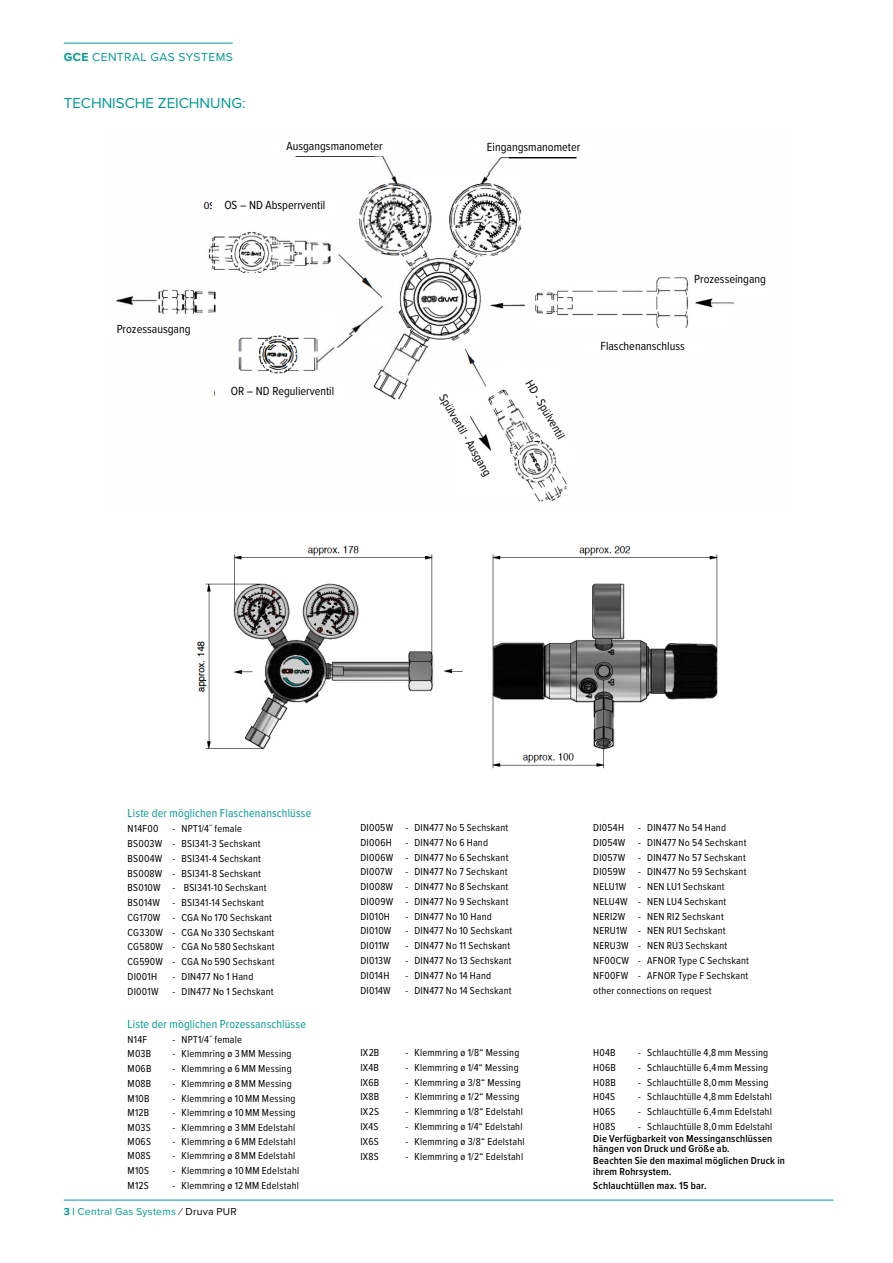
<style>
.page{position:relative;width:893px;height:1263px;background:#fff}
.page>*{position:absolute;margin:0;border:0;box-sizing:border-box;transform-origin:0 0}
.t1{font:15px "Proxima Nova";color:#009a93}
.t2{font:12.15px "Proxima Nova Cond";color:#000}
.t3{font:12px "Proxima Nova Cond";letter-spacing:.015em;color:#009a93}
.t4{font:12px "Proxima Nova";letter-spacing:.04em;color:#009a93}
.t5{font:10.5px/14.7px "Proxima Nova Cond";letter-spacing:.02em;color:#000}
.t6{font:600 10.5px/10.5px "Proxima Nova Cond";letter-spacing:.02em;color:#000}
.t7{font:10.5px "Proxima Nova";letter-spacing:.025em;color:#009a93}
.s1{font-weight:700}
.s2{color:#000}
</style>
<div class="page">
<img style="left:116px;top:156px;width:618px;height:346px">
<img style="left:197px;top:546px;width:521px;height:223px">
<hr style="left:64px;top:43px;width:169px;height:1px;background:#009a93">
<hr style="left:64px;top:1200px;width:769px;height:1px;background:#009a93">
<div style="left:215px;top:383px;width:135px;height:20px;background:#fff"></div>
<svg style="left:425px;top:351px;width:158px;height:144px"></svg>
<div style="left:213px;top:199px;width:124px;height:16px;background:#fff"></div>
<div style="left:471px;top:140px;width:125px;height:17px;background:#fff"></div>
<div style="left:580px;top:339px;width:125px;height:17px;background:#fff"></div>
<div style="left:690px;top:268px;width:80px;height:26px;background:#fff"></div>
<div style="left:103px;top:319px;width:101px;height:18px;background:#fff"></div>
<p class="t4" style="left:64px;top:48px;width:171px"><span class="s1">GCE</span> CENTRAL GAS SYSTEMS</p>
<h1 class="t1" style="left:64px;top:92px;width:183px">TECHNISCHE ZEICHNUNG:</h1>
<p class="t2" style="left:287px;top:137px;width:98px">Ausgangsmanometer</p>
<p class="t2" style="left:224px;top:196px;width:103px">OS – ND Absperrventil</p>
<p class="t2" style="left:487px;top:138px;width:95px">Eingangsmanometer</p>
<p class="t2" style="left:117px;top:320px;width:75px">Prozessausgang</p>
<p class="t2" style="left:231px;top:382px;width:105px">OR – ND Regulierventil</p>
<p class="t2" style="left:536px;top:376px;width:68px;rotate:60deg">HD - Spülventil</p>
<p class="t2" style="left:450px;top:391px;width:94px;rotate:60deg">Spülventil - Ausgang</p>
<p class="t2" style="left:694px;top:270px;width:73px">Prozesseingang</p>
<p class="t2" style="left:600px;top:337px;width:86px">Flaschenanschluss</p>
<p class="t3" style="left:128px;top:805px;width:185px">Liste der möglichen Flaschenanschlüsse</p>
<p class="t5" style="left:128px;top:821px;width:32px">N14F00</p>
<p class="t5" style="left:128px;top:821px;width:149px;text-indent:45px">- NPT1/4˝ female<br>BS003W - BSI341-3 Sechskant<br>BS004W - BSI341-4 Sechskant<br>BS008W - BSI341-8 Sechskant<br>BS010W - BSI341-10 Sechskant<br>BS014W - BSI341-14 Sechskant<br>CG170W - CGA No 170 Sechskant<br>CG330W - CGA No 330 Sechskant<br>CG580W - CGA No 580 Sechskant<br>CG590W - CGA No 590 Sechskant<br>DI001H</p>
<p class="t5" style="left:173px;top:969px;width:82px">- DIN477 No 1 Hand</p>
<p class="t5" style="left:128px;top:983px;width:33px">DI001W</p>
<p class="t5" style="left:173px;top:983px;width:103px">- DIN477 No 1 Sechskant</p>
<p class="t3" style="left:128px;top:1015px;width:180px">Liste der möglichen Prozessanschlüsse</p>
<p class="t5" style="left:128px;top:1031px;width:21px">N14F</p>
<p class="t5" style="left:173px;top:1031px;width:71px">- NPT1/4˝ female</p>
<p class="t5" style="left:128px;top:1046px;width:25px">M03B</p>
<p class="t5" style="left:173px;top:1046px;width:120px">- Klemmring ø 3 MM Messing</p>
<p class="t5" style="left:128px;top:1061px;width:25px">M06B</p>
<p class="t5" style="left:173px;top:1061px;width:121px">- Klemmring ø 6 MM Messing</p>
<p class="t5" style="left:128px;top:1075px;width:25px">M08B</p>
<p class="t5" style="left:173px;top:1075px;width:121px">- Klemmring ø 8 MM Messing</p>
<p class="t5" style="left:128px;top:1090px;width:24px">M10B</p>
<p class="t5" style="left:173px;top:1090px;width:124px">- Klemmring ø 10 MM Messing</p>
<p class="t5" style="left:128px;top:1105px;width:23px">M12B</p>
<p class="t5" style="left:173px;top:1105px;width:124px">- Klemmring ø 10 MM Messing</p>
<p class="t5" style="left:128px;top:1120px;width:25px">M03S</p>
<p class="t5" style="left:173px;top:1120px;width:124px">- Klemmring ø 3 MM Edelstahl</p>
<p class="t5" style="left:128px;top:1133px;width:25px">M06S</p>
<p class="t5" style="left:173px;top:1133px;width:124px">- Klemmring ø 6 MM Edelstahl</p>
<p class="t5" style="left:128px;top:1148px;width:25px">M08S</p>
<p class="t5" style="left:173px;top:1148px;width:124px">- Klemmring ø 8 MM Edelstahl</p>
<p class="t5" style="left:128px;top:1163px;width:23px">M10S</p>
<p class="t5" style="left:173px;top:1163px;width:128px">- Klemmring ø 10 MM Edelstahl</p>
<p class="t5" style="left:128px;top:1178px;width:23px">M12S</p>
<p class="t5" style="left:173px;top:1178px;width:128px">- Klemmring ø 12 MM Edelstahl</p>
<p class="t7" style="left:64px;top:1204px;width:175px"><span class="s1">3 |</span> Central Gas Systems <span class="s2">⁄ Druva PUR</span></p>
<p class="t5" style="left:360px;top:820px;width:150px">DI005W - DIN477 No 5 Sechskant<br>DI006H</p>
<p class="t5" style="left:360px;top:834px;width:150px;text-indent:45px">- DIN477 No 6 Hand<br>DI006W - DIN477 No 6 Sechskant<br>DI007W - DIN477 No 7 Sechskant<br>DI008W - DIN477 No 8 Sechskant<br>DI009W - DIN477 No 9 Sechskant<br>DI010H</p>
<p class="t5" style="left:405px;top:908px;width:88px">- DIN477 No 10 Hand</p>
<p class="t5" style="left:360px;top:923px;width:33px">DI010W</p>
<p class="t5" style="left:405px;top:923px;width:108px">- DIN477 No 10 Sechskant</p>
<p class="t5" style="left:360px;top:938px;width:31px">DI011W</p>
<p class="t5" style="left:405px;top:938px;width:106px">- DIN477 No 11 Sechskant</p>
<p class="t5" style="left:360px;top:953px;width:32px">DI013W</p>
<p class="t5" style="left:405px;top:953px;width:108px">- DIN477 No 13 Sechskant</p>
<p class="t5" style="left:360px;top:967px;width:31px">DI014H</p>
<p class="t5" style="left:405px;top:967px;width:87px">- DIN477 No 14 Hand</p>
<p class="t5" style="left:360px;top:982px;width:32px">DI014W</p>
<p class="t5" style="left:405px;top:982px;width:108px">- DIN477 No 14 Sechskant</p>
<p class="t5" style="left:360px;top:1045px;width:21px">IX2B</p>
<p class="t5" style="left:405px;top:1045px;width:116px">- Klemmring ø 1/8“ Messing</p>
<p class="t5" style="left:360px;top:1059px;width:20px">IX4B</p>
<p class="t5" style="left:405px;top:1059px;width:115px">- Klemmring ø 1/4“ Messing</p>
<p class="t5" style="left:360px;top:1074px;width:20px">IX6B</p>
<p class="t5" style="left:405px;top:1074px;width:117px">- Klemmring ø 3/8“ Messing</p>
<p class="t5" style="left:360px;top:1089px;width:20px">IX8B</p>
<p class="t5" style="left:405px;top:1089px;width:116px">- Klemmring ø 1/2“ Messing</p>
<p class="t5" style="left:360px;top:1104px;width:20px">IX2S</p>
<p class="t5" style="left:405px;top:1104px;width:119px">- Klemmring ø 1/8“ Edelstahl</p>
<p class="t5" style="left:360px;top:1119px;width:19px">IX4S</p>
<p class="t5" style="left:405px;top:1119px;width:119px">- Klemmring ø 1/4“ Edelstahl</p>
<p class="t5" style="left:360px;top:1133px;width:20px">IX6S</p>
<p class="t5" style="left:405px;top:1133px;width:121px">- Klemmring ø 3/8“ Edelstahl</p>
<p class="t5" style="left:360px;top:1148px;width:20px">IX8S</p>
<p class="t5" style="left:405px;top:1148px;width:119px">- Klemmring ø 1/2“ Edelstahl</p>
<p class="t5" style="left:593px;top:820px;width:32px">DI054H</p>
<p class="t5" style="left:593px;top:820px;width:157px;text-indent:45px">- DIN477 No 54 Hand<br>DI054W - DIN477 No 54 Sechskant<br>DI057W - DIN477 No 57 Sechskant<br>DI059W - DIN477 No 59 Sechskant<br>NELU1W - NEN LU1 Sechskant<br>NELU4W - NEN LU4 Sechskant<br>NERI2W - NEN RI2 Sechskant<br>NERU1W - NEN RU1 Sechskant<br>NERU3W - NEN RU3 Sechskant<br>NF00CW - AFNOR Type C Sechskant<br>NF00FW - AFNOR Type F Sechskant other connections on request</p>
<p class="t5" style="left:593px;top:1045px;width:24px">H04B</p>
<p class="t5" style="left:638px;top:1045px;width:132px">- Schlauchtülle 4,8 mm Messing</p>
<p class="t5" style="left:593px;top:1059px;width:24px">H06B</p>
<p class="t5" style="left:638px;top:1059px;width:131px">- Schlauchtülle 6,4 mm Messing</p>
<p class="t5" style="left:593px;top:1074px;width:24px">H08B</p>
<p class="t5" style="left:638px;top:1074px;width:132px">- Schlauchtülle 8,0 mm Messing</p>
<p class="t5" style="left:593px;top:1089px;width:23px">H04S</p>
<p class="t5" style="left:638px;top:1089px;width:135px">- Schlauchtülle 4,8 mm Edelstahl</p>
<p class="t5" style="left:593px;top:1104px;width:24px">H06S</p>
<p class="t5" style="left:638px;top:1104px;width:135px">- Schlauchtülle 6,4 mm Edelstahl</p>
<p class="t5" style="left:593px;top:1119px;width:24px">H08S</p>
<p class="t5" style="left:638px;top:1119px;width:136px">- Schlauchtülle 8,0 mm Edelstahl</p>
<p class="t6" style="left:593px;top:1133px;width:181px">Die Verfügbarkeit von Messinganschlüssen hängen von Druck und Größe ab.</p>
<p class="t6" style="left:593px;top:1155px;width:193px">Beachten Sie den maximal möglichen Druck in ihrem Rohrsystem.</p>
<p class="t6" style="left:593px;top:1180px;width:115px">Schlauchtüllen max. 15 bar.</p>
</div>
